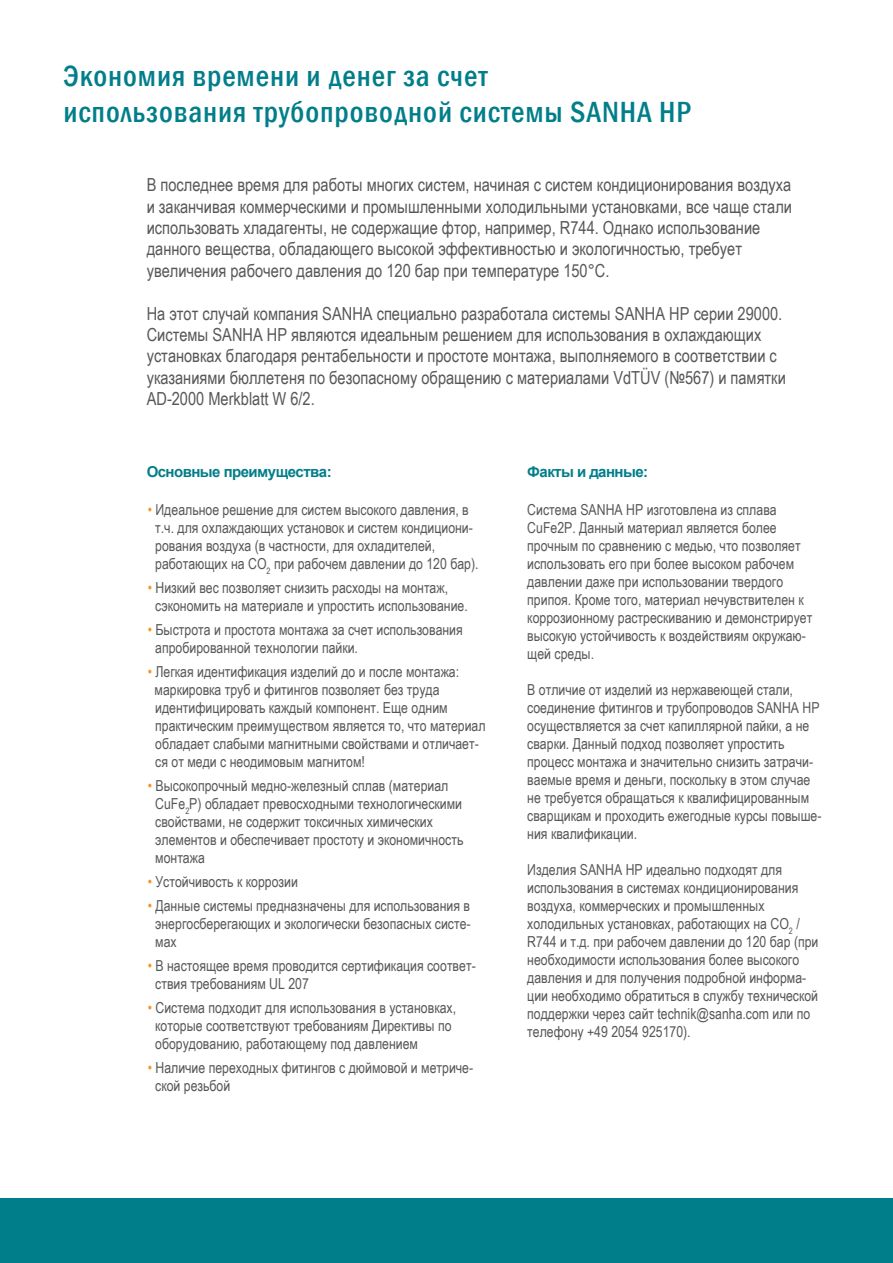
<style>
.page{position:relative;width:893px;height:1263px;background:#fff}
.page>*{position:absolute;margin:0;border:0;box-sizing:border-box;transform-origin:0 0}
.t1{font:500 condensed 30px/36px "Franklin Gothic";letter-spacing:.03em;color:#007e8a}
.t2{font:18px/21.5px "Arial Narrow";color:#57585a}
.t3{font:15.15px/18px "Arial Narrow";color:#57585a}
.t4{font:700 15px "Arial";letter-spacing:-.035em;color:#007e8a}
.s1{color:#f79320}
</style>
<div class="page">
<div style="left:0;top:1198px;width:893px;height:65px;background:#007e8a"></div>
<p class="t1" style="left:63px;top:58px;width:629px">Экономия времени и денег за счет<br>использования трубопроводной системы SANHA HP</p>
<p class="t2" style="left:147px;top:173px;width:647px">В последнее время для работы многих систем, начиная с систем кондиционирования воздуха и заканчивая коммерческими и промышленными холодильными установками, все чаще стали использовать хладагенты, не содержащие фтор, например, R744. Однако использование данного вещества, обладающего высокой эффективностью и экологичностью, требует увеличения рабочего давления до 120 бар при температуре 150°C.</p>
<p class="t2" style="left:147px;top:302px;width:641px">На этот случай компания SANHA специально разработала системы SANHA HP серии 29000.<br>Системы SANHA HP являются идеальным решением для использования в охлаждающих установках благодаря рентабельности и простоте монтажа, выполняемого в соответствии с указаниями бюллетеня по безопасному обращению с материалами VdTÜV (№567) и памятки AD-2000 Merkblatt W 6/2.</p>
<p class="t4" style="left:147px;top:461px;width:186px">Основные преимущества:</p>
<p class="t4" style="left:527px;top:461px;width:122px">Факты и данные:</p>
<p class="t3" style="left:527px;top:500px;width:287px">Система SANHA HP изготовлена из сплава CuFe2P. Данный материал является более прочным по сравнению с медью, что позволяет использовать его при более высоком рабочем давлении даже при использовании твердого припоя. Кроме того, материал нечувствителен к коррозионному растрескиванию и демонстрирует высокую устойчивость к воздействиям окружаю&shy;щей среды.</p>
<p class="t3" style="left:527px;top:680px;width:296px">В отличие от изделий из нержавеющей стали, соединение фитингов и трубопроводов SANHA HP осуществляется за счет капиллярной пайки, а не сварки. Данный подход позволяет упростить процесс монтажа и значительно снизить затрачи&shy;ваемые время и деньги, поскольку в этом случае не требуется обращаться к квалифицированным сварщикам и проходить ежегодные курсы повыше&shy;ния квалификации.</p>
<p class="t3" style="left:527px;top:860px;width:293px">Изделия SANHA HP идеально подходят для использования в системах кондиционирования воздуха, коммерческих и промышленных холодильных установках, работающих на CO<sub>2</sub> / R744 и т.д. при рабочем давлении до 120 бар (при необходимости использования более высокого давления и для получения подробной информа&shy;ции необходимо обратиться в службу технической поддержки через сайт technik@sanha.com или по телефону +49 2054 925170).</p>
<p class="t3" style="left:155px;top:500px;width:325px;text-indent:-8px"><span class="s1">•</span> Идеальное решение для систем высокого давления, в т.ч. для охлаждающих установок и систем кондициони&shy;рования воздуха (в частности, для охладителей, работающих на CO<sub>2</sub> при рабочем давлении до 120 бар).</p>
<p class="t3" style="left:155px;top:578px;width:314px;text-indent:-8px"><span class="s1">•</span> Низкий вес позволяет снизить расходы на монтаж, сэкономить на материале и упростить использование.</p>
<p class="t3" style="left:155px;top:620px;width:309px;text-indent:-8px"><span class="s1">•</span> Быстрота и простота монтажа за счет использования апробированной технологии пайки.</p>
<p class="t3" style="left:155px;top:662px;width:333px;text-indent:-7px"><span class="s1">•</span> Легкая идентификация изделий до и после монтажа: маркировка труб и фитингов позволяет без труда идентифицировать каждый компонент. Еще одним практическим преимуществом является то, что материал обладает слабыми магнитными свойствами и отличает&shy;ся от меди с неодимовым магнитом!</p>
<p class="t3" style="left:155px;top:776px;width:310px;text-indent:-7px"><span class="s1">•</span> Высокопрочный медно-железный сплав (материал CuFe<sub>2</sub>P) обладает превосходными технологическими свойствами, не содержит токсичных химических элементов и обеспечивает простоту и экономичность монтажа</p>
<p class="t3" style="left:148px;top:872px;width:152px"><span class="s1">•</span> Устойчивость к коррозии</p>
<p class="t3" style="left:155px;top:896px;width:317px;text-align:justify;text-indent:-8px"><span class="s1">•</span> Данные системы предназначены для использования в энергосберегающих и экологически безопасных систе&shy;мах</p>
<p class="t3" style="left:155px;top:956px;width:322px;text-indent:-8px"><span class="s1">•</span> В настоящее время проводится сертификация соответ&shy;ствия требованиям UL 207</p>
<p class="t3" style="left:155px;top:998px;width:302px;text-indent:-8px"><span class="s1">•</span> Система подходит для использования в установках, которые соответствуют требованиям Директивы по оборудованию, работающему под давлением</p>
<p class="t3" style="left:155px;top:1058px;width:320px;text-indent:-8px"><span class="s1">•</span> Наличие переходных фитингов с дюймовой и метриче&shy;ской резьбой</p>
</div>
